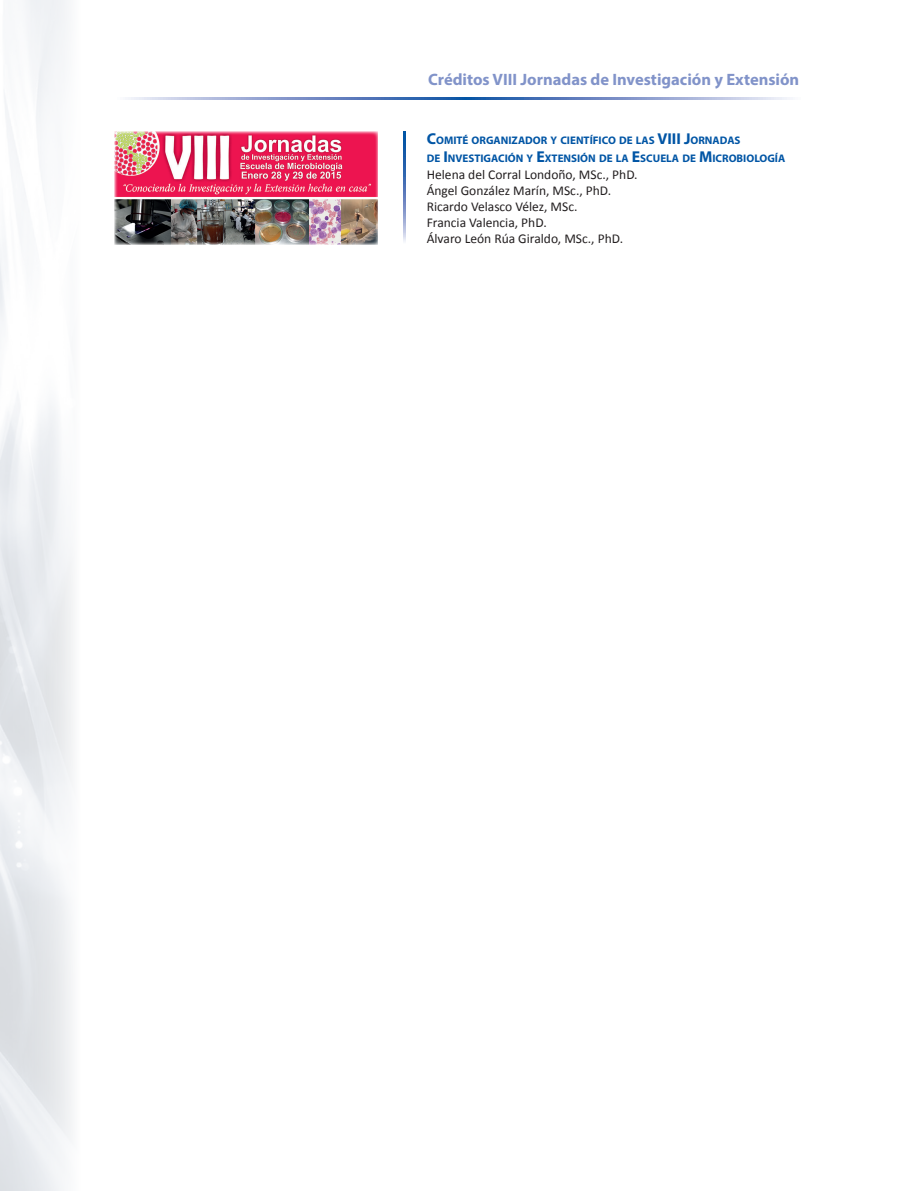
<style>
.page{position:relative;width:915px;height:1191px;background:#fff}
.page>*{position:absolute;margin:0;border:0;box-sizing:border-box;transform-origin:0 0}
.t1{font:700 16.5px "Myriad Pro";color:#8193c9}
.t2{font:13.5px/16.2px "Calibri";color:#231f20}
.t3{font:700 10.95px/18.8px "Myriad Pro";color:#0155a5}
.s1{font-size:15.75px}
</style>
<div class="page">
<svg style="left:403px;top:132px;width:2px;height:110px"></svg>
<img style="left:115px;top:132px;width:262px;height:112px">
<svg style="left:128px;top:98px;width:662px;height:2px"></svg>
<p class="t1" style="left:428px;top:68px;width:372px">Créditos VIII Jornadas de Investigación y Extensión</p>
<p class="t3" style="left:426px;top:130px;width:360px"><span class="s1">C</span>OMITÉ ORGANIZADOR Y CIENTÍFICO DE LAS <span class="s1">VIII J</span>ORNADAS<br>DE <span class="s1">I</span> NVESTIGACIÓN Y <span class="s1">E</span>XTENSIÓN DE LA <span class="s1">E</span>SCUELA DE <span class="s1">M</span>ICROBIOLOGÍA</p>
<p class="t2" style="left:426px;top:166px;width:212px">Helena del Corral Londoño, MSc., PhD.<br>Ángel González Marín, MSc., PhD.<br>Ricardo Velasco Vélez, MSc.<br>Francia Valencia, PhD.<br>Álvaro León Rúa Giraldo, MSc., PhD.</p>
</div>
